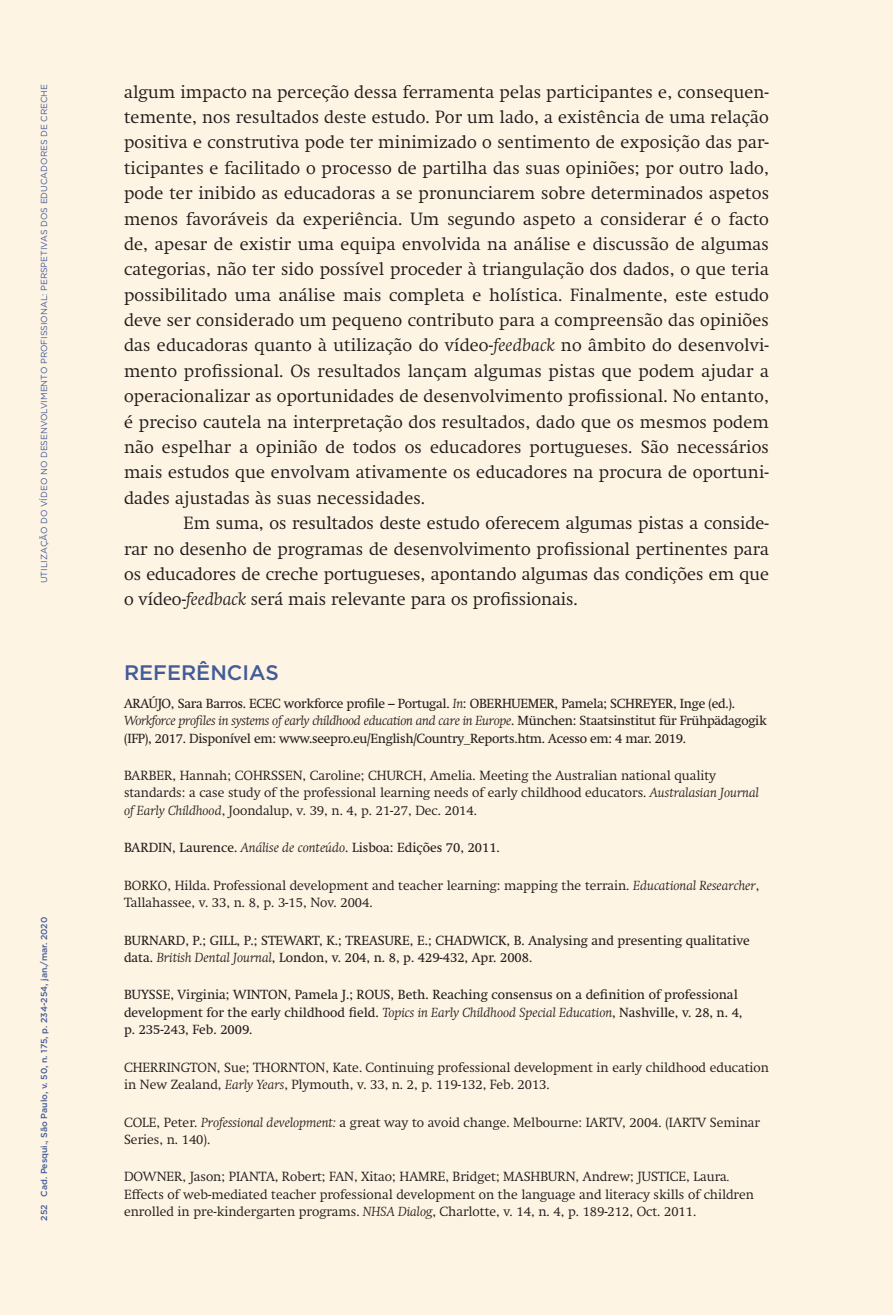
<style>
.page{position:relative;width:893px;height:1315px;background:#fef4e4}
.page>*{position:absolute;margin:0;border:0;box-sizing:border-box;transform-origin:0 0}
.Subtitulo1{font:500 21px "Gotham HTF";color:#4361ac}
.CorpoRecuo{font:300 17.5px/25.4px "Swift";letter-spacing:.005em;color:#231f20;text-align:justify}
.Referencias{font:300 13.12px/17.5px "Swift";color:#231f20}
.Referencias-2{font:13.12px/17.5px "Swift";color:#231f20}
.Referencias-3{font:13.12px/17.5px "Swift";letter-spacing:-.02em;color:#231f20}
.t1{font:8.75px "Gotham HTF";color:#4361ac}
.t2{font:500 8.75px "Gotham HTF";color:#4361ac}
.s1{font-style:italic}
.s2{font-weight:300;font-style:italic}
</style>
<div class="page">
<p class="t1" style="left:39px;top:583px;width:501px;rotate:-90deg">UTILIZAÇÃO DO VÍDEO NO DESENVOLVIMENTO PROFISSIONAL: PERSPETIVAS DOS EDUCADORES DE CRECHE</p>
<p class="t2" style="left:39px;top:1220px;width:305px;rotate:-90deg">252 Cad. Pesqui., São Paulo, v. 50, n. 175, p. 234-254, jan./mar. 2020</p>
<p class="CorpoRecuo" style="left:124px;top:79px;width:646px">algum impacto na perceção dessa ferramenta pelas participantes e, consequen&shy;temente, nos resultados deste estudo. Por um lado, a existência de uma relação positiva e construtiva pode ter minimizado o sentimento de exposição das par&shy;ticipantes e facilitado o processo de partilha das suas opiniões; por outro lado, pode ter inibido as educadoras a se pronunciarem sobre determinados aspetos menos favoráveis da experiência. Um segundo aspeto a considerar é o facto de, apesar de existir uma equipa envolvida na análise e discussão de algumas categorias, não ter sido possível proceder à triangulação dos dados, o que teria possibilitado uma análise mais completa e holística. Finalmente, este estudo deve ser considerado um pequeno contributo para a compreensão das opiniões das educadoras quanto à utilização do vídeo-<span class="s1">feedback</span> no âmbito do desenvolvi&shy;mento profissional. Os resultados lançam algumas pistas que podem ajudar a operacionalizar as oportunidades de desenvolvimento profissional. No entanto, é preciso cautela na interpretação dos resultados, dado que os mesmos podem não espelhar a opinião de todos os educadores portugueses. São necessários mais estudos que envolvam ativamente os educadores na procura de oportuni&shy;dades ajustadas às suas necessidades.</p>
<p class="CorpoRecuo" style="left:124px;top:510px;width:646px;text-indent:60px">Em suma, os resultados deste estudo oferecem algumas pistas a conside&shy;rar no desenho de programas de desenvolvimento profissional pertinentes para os educadores de creche portugueses, apontando algumas das condições em que o vídeo-<span class="s1">feedback</span> será mais relevante para os profissionais.</p>
<p class="Subtitulo1" style="left:124px;top:661px;width:156px">REFERÊNCIAS</p>
<p class="Referencias-3" style="left:124px;top:694px;width:644px">ARAÚJO, Sara Barros. ECEC workforce profile – Portugal. <span class="s2">In</span>: OBERHUEMER, Pamela; SCHREYER, Inge (ed.).<br><span class="s2">Workforce profiles in systems of early childhood education and care in Europe</span>. München: Staatsinstitut für Frühpädagogik (IFP), 2017. Disponível em: www.seepro.eu/English/Country_Reports.htm. Acesso em: 4 mar. 2019.</p>
<p class="Referencias" style="left:124px;top:767px;width:636px">BARBER, Hannah; COHRSSEN, Caroline; CHURCH, Amelia. Meeting the Australian national quality standards: a case study of the professional learning needs of early childhood educators. <span class="s1">Australasian Journal of Early Childhood</span>, Joondalup, v. 39, n. 4, p. 21-27, Dec. 2014.</p>
<p class="Referencias-2" style="left:124px;top:839px;width:377px">BARDIN, Laurence. <span class="s2">Análise de conteúdo</span>. Lisboa: Edições 70, 2011.</p>
<p class="Referencias" style="left:124px;top:876px;width:637px">BORKO, Hilda. Professional development and teacher learning: mapping the terrain. <span class="s1">Educational Researcher</span>,<br>Tallahassee, v. 33, n. 8, p. 3-15, Nov. 2004.</p>
<p class="Referencias-2" style="left:124px;top:931px;width:627px">BURNARD, P.; GILL, P.; STEWART, K.; TREASURE, E.; CHADWICK, B. Analysing and presenting qualitative data. <span class="s2">British Dental Journal</span>, London, v. 204, n. 8, p. 429-432, Apr. 2008.</p>
<p class="Referencias-2" style="left:124px;top:986px;width:620px">BUYSSE, Virginia; WINTON, Pamela J.; ROUS, Beth. Reaching consensus on a definition of professional development for the early childhood field. <span class="s2">Topics in Early Childhood Special Education</span>, Nashville, v. 28, n. 4, p. 235-243, Feb. 2009.</p>
<p class="Referencias" style="left:124px;top:1058px;width:646px">CHERRINGTON, Sue; THORNTON, Kate. Continuing professional development in early childhood education in New Zealand, <span class="s1">Early Years</span>, Plymouth, v. 33, n. 2, p. 119-132, Feb. 2013.</p>
<p class="Referencias" style="left:124px;top:1113px;width:637px">COLE, Peter. <span class="s1">Professional development:</span> a great way to avoid change. Melbourne: IARTV, 2004. (IARTV Seminar<br>Series, n. 140).</p>
<p class="Referencias" style="left:124px;top:1168px;width:631px">DOWNER, Jason; PIANTA, Robert; FAN, Xitao; HAMRE, Bridget; MASHBURN, Andrew; JUSTICE, Laura<span class="s1">.<br></span>Effects of web-mediated teacher professional development on the language and literacy skills of children enrolled in pre-kindergarten programs. <span class="s1">NHSA Dialog</span>, Charlotte, v. 14, n. 4, p. 189-212, Oct. 2011.</p>
</div>
